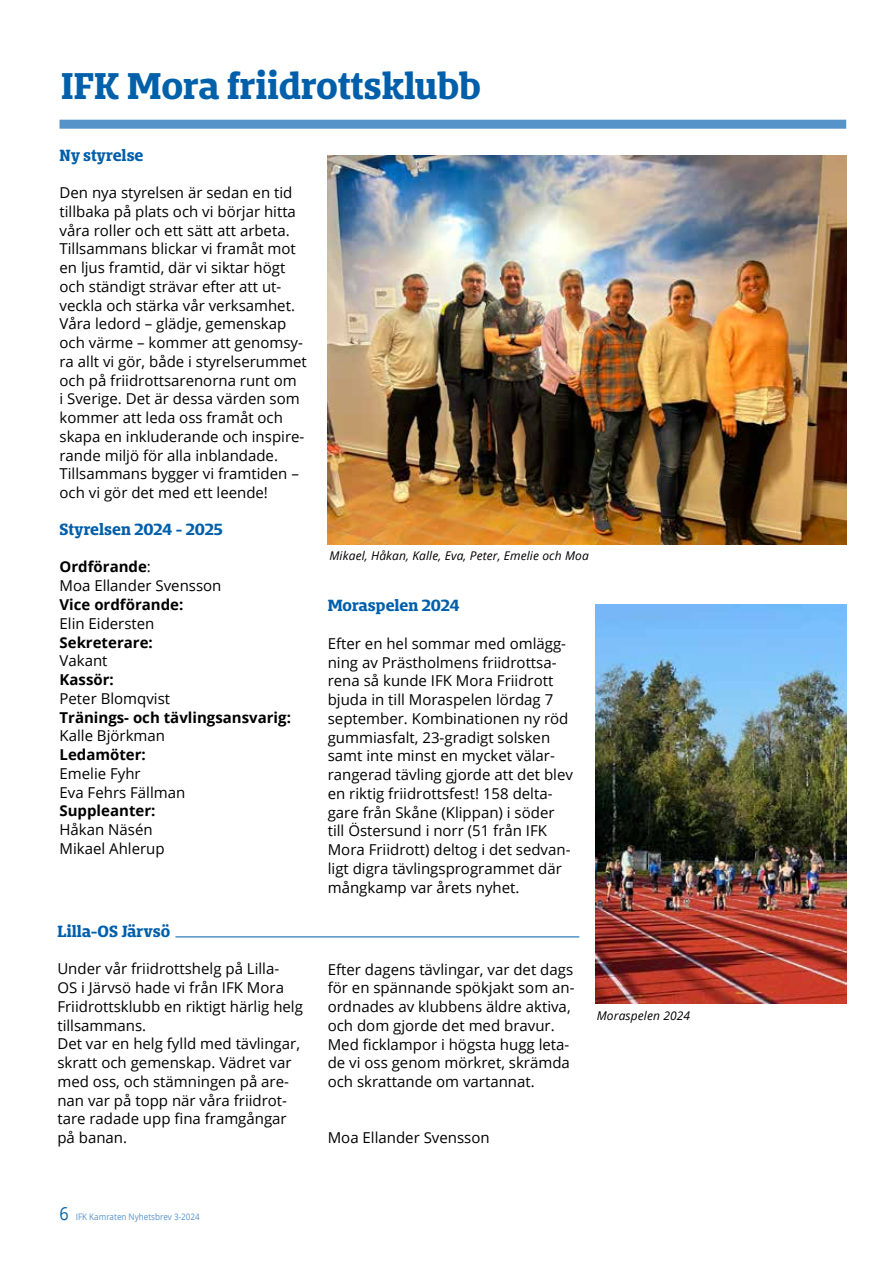
<style>
.page{position:relative;width:893px;height:1263px;background:#fff}
.page>*{position:absolute;margin:0;border:0;box-sizing:border-box;transform-origin:0 0}
.t1{font:700 34.5px "Bommer Slab";letter-spacing:-.005em;color:#005faa}
.t2{font:15px/18.8px "Open Sans";color:#000}
.t3{font:700 15px "Open Sans";color:#000}
.t4{font:700 15px "Bommer Slab";letter-spacing:-.005em;color:#005faa}
.t5{font:italic 12px "Open Sans";letter-spacing:.01em;color:#000}
.t6{font:9px "Open Sans";color:#5693c9;scale:.9 1}
.s1{color:#0060a9}
.s2{font-weight:700}
.s3{font-size:18px;color:#0060a9}
</style>
<div class="page">
<div style="left:60px;top:120px;width:786px;height:9px;background:#5693c9"></div>
<img style="left:328px;top:155px;width:518px;height:389px">
<img style="left:596px;top:605px;width:250px;height:398px">
<hr style="left:175px;top:936px;width:404px;height:1px;background:#5693c9">
<h1 class="t1" style="left:61px;top:60px;width:421px"><span class="s1">IFK Mora</span> friidrottsklubb</h1>
<p class="t4" style="left:60px;top:144px;width:85px">Ny styrelse</p>
<p class="t2" style="left:60px;top:183px;width:249px">Den nya styrelsen är sedan en tid tillbaka på plats och vi börjar hitta våra roller och ett sätt att arbeta.<br>Tillsammans blickar vi framåt mot en ljus framtid, där vi siktar högt och ständigt strävar efter att ut&shy;veckla och stärka vår verksamhet.<br>Våra ledord – glädje, gemenskap och värme – kommer att genomsy&shy;ra allt vi gör, både i styrelserummet och på friidrottsarenorna runt om<br>i Sverige. Det är dessa värden som kommer att leda oss framåt och skapa en inkluderande och inspire&shy;rande miljö för alla inblandade.<br>Tillsammans bygger vi framtiden – och vi gör det med ett leende!</p>
<p class="t4" style="left:60px;top:518px;width:165px">Styrelsen 2024 - 2025</p>
<p class="t2" style="left:60px;top:557px;width:163px"><span class="s2">Ordförande</span>:<br>Moa Ellander Svensson</p>
<p class="t3" style="left:60px;top:594px;width:125px">Vice ordförande:</p>
<p class="t2" style="left:60px;top:613px;width:96px">Elin Eidersten</p>
<p class="t3" style="left:60px;top:631px;width:95px">Sekreterare:</p>
<p class="t2" style="left:60px;top:651px;width:49px">Vakant</p>
<p class="t3" style="left:60px;top:669px;width:56px">Kassör:</p>
<p class="t2" style="left:60px;top:688px;width:112px">Peter Blomqvist</p>
<p class="t3" style="left:60px;top:706px;width:233px">Tränings- och tävlingsansvarig:</p>
<p class="t2" style="left:60px;top:726px;width:107px">Kalle Björkman</p>
<p class="t3" style="left:60px;top:744px;width:88px">Ledamöter:</p>
<p class="t2" style="left:60px;top:763px;width:127px">Emelie Fyhr<br>Eva Fehrs Fällman</p>
<p class="t3" style="left:60px;top:800px;width:97px">Suppleanter:</p>
<p class="t2" style="left:60px;top:820px;width:107px">Håkan Näsén<br>Mikael Ahlerup</p>
<p class="t4" style="left:57px;top:920px;width:114px">Lilla-OS Järvsö</p>
<p class="t2" style="left:57px;top:959px;width:247px">Under vår friidrottshelg på Lilla-<br>OS i Järvsö hade vi från IFK Mora<br>Friidrottsklubb en riktigt härlig helg tillsammans.<br>Det var en helg fylld med tävlingar, skratt och gemenskap. Vädret var med oss, och stämningen på are&shy;nan var på topp när våra friidrot&shy;tare radade upp fina framgångar på banan.</p>
<p class="t5" style="left:329px;top:548px;width:261px">Mikael, Håkan, Kalle, Eva, Peter, Emelie och Moa</p>
<p class="t4" style="left:328px;top:595px;width:133px">Moraspelen 2024</p>
<p class="t2" style="left:328px;top:634px;width:247px">Efter en hel sommar med omlägg&shy;ning av Prästholmens friidrottsa&shy;rena så kunde IFK Mora Friidrott bjuda in till Moraspelen lördag 7 september. Kombinationen ny röd gummiasfalt, 23-gradigt solsken samt inte minst en mycket välar&shy;rangerad tävling gjorde att det blev en riktig friidrottsfest! 158 delta&shy;gare från Skåne (Klippan) i söder till Östersund i norr (51 från IFK Mora Friidrott) deltog i det sedvan&shy;ligt digra tävlingsprogrammet där mångkamp var årets nyhet.</p>
<p class="t2" style="left:328px;top:959px;width:248px">Efter dagens tävlingar, var det dags för en spännande spökjakt som an&shy;ordnades av klubbens äldre aktiva, och dom gjorde det med bravur.<br>Med ficklampor i högsta hugg leta&shy;de vi oss genom mörkret, skrämda och skrattande om vartannat.</p>
<p class="t2" style="left:328px;top:1128px;width:163px">Moa Ellander Svensson</p>
<p class="t5" style="left:597px;top:1008px;width:95px">Moraspelen 2024</p>
<p class="t6" style="left:60px;top:1211px;width:157px"><span class="s3">6</span> IFK Kamraten Nyhetsbrev 3-2024</p>
</div>
